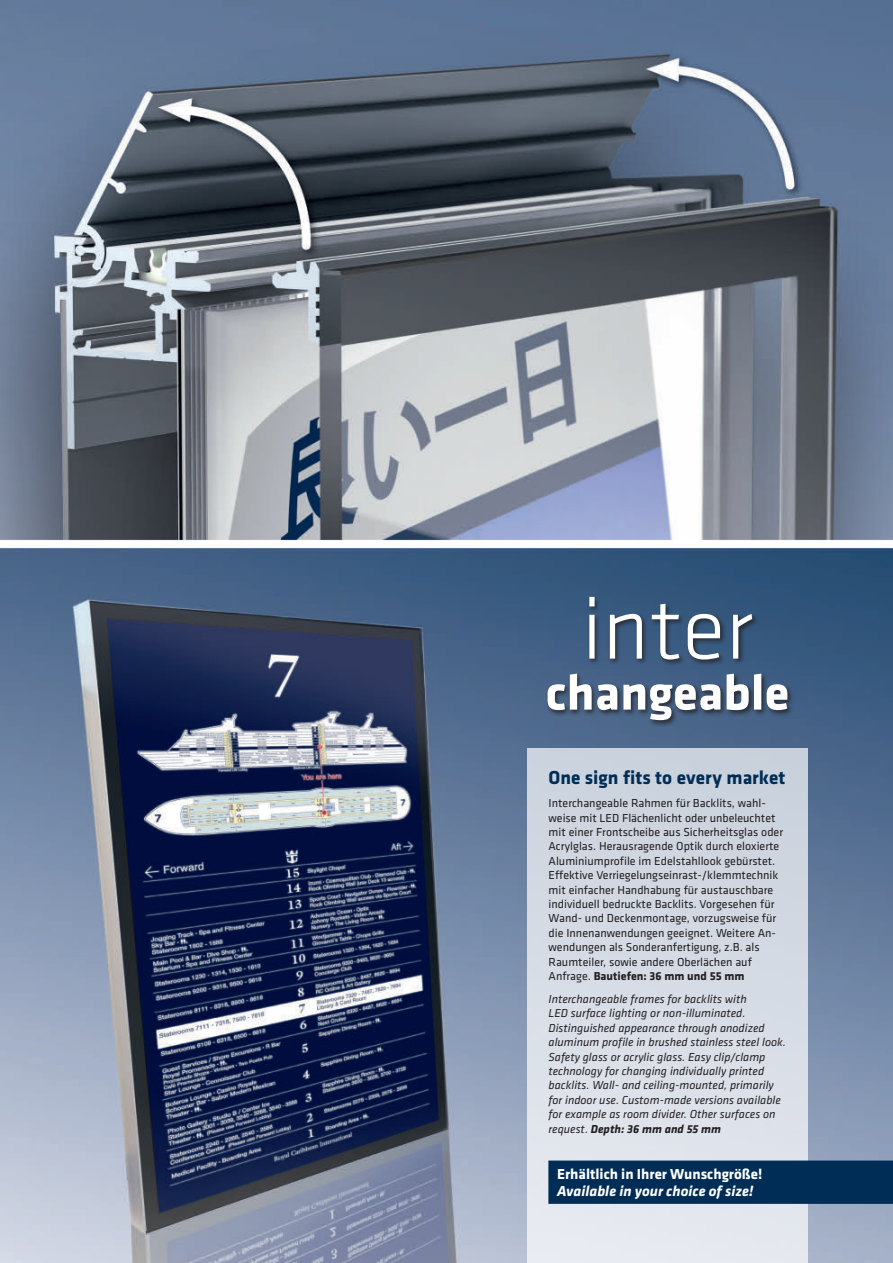
<style>
.page{position:relative;width:893px;height:1263px;background:#fff}
.page>*{position:absolute;margin:0;border:0;box-sizing:border-box;transform-origin:0 0}
.t1{font:300 90px "Klavika";color:#fff}
.t2{font:700 51px "Klavika";color:#fff}
.t3{font:700 19.5px "Klavika";color:#002d56}
.t4{font:700 15px "Klavika";color:#fff}
.t5{font:italic 700 15px "Klavika";color:#fff}
.t6{font:12px/14.4px "Klavika";color:#231f20}
.t7{font:italic 12px/14.4px "Klavika";color:#231f20}
.s1{font-weight:700}
</style>
<div class="page">
<img style="left:0;top:0;width:893px;height:541px">
<img style="left:0;top:548px;width:893px;height:715px">
<div style="left:527px;top:748px;width:281px;height:515px;background:linear-gradient(to bottom,#c8d1dc,#e7eaf1)"></div>
<div style="left:545px;top:595px;width:249px;height:132px;background:#231f20;opacity:.8"></div>
<div style="left:548px;top:1160px;width:345px;height:43px;background:#002d56"></div>
<h1 class="t1" style="left:582px;top:580px;width:173px">inter</h1>
<h2 class="t2" style="left:546px;top:665px;width:245px">changeable</h2>
<h3 class="t3" style="left:549px;top:767px;width:238px">One sign fits to every market</h3>
<p class="t6" style="left:549px;top:796px;width:236px">Interchangeable Rahmen für Backlits, wahl&shy;weise mit LED Flächenlicht oder unbeleuchtet mit einer Frontscheibe aus Sicherheitsglas oder Acrylglas. Herausragende Optik durch eloxierte Aluminiumprofile im Edelstahllook gebürstet.<br>Effektive Verriegelungseinrast-/klemmtechnik mit einfacher Handhabung für austauschbare individuell bedruckte Backlits. Vorgesehen für Wand- und Deckenmontage, vorzugsweise für die Innenanwendungen geeignet. Weitere An&shy;wendungen als Sonderanfertigung, z.B. als Raumteiler, sowie andere Oberlächen auf Anfrage. <span class="s1">Bautiefen: 36 mm und 55 mm</span></p>
<p class="t7" style="left:549px;top:992px;width:239px">Interchangeable frames for backlits with<br>LED surface lighting or non-illuminated.<br>Distinguished appearance through anodized aluminum profile in brushed stainless steel look.<br>Safety glass or acrylic glass. Easy clip/clamp technology for changing individually printed backlits. Wall- and ceiling-mounted, primarily for indoor use. Custom-made versions available for example as room divider. Other surfaces on request. <span class="s1">Depth: 36 mm and 55 mm</span></p>
<p class="t4" style="left:557px;top:1165px;width:207px">Erhältlich in Ihrer Wunschgröße!</p>
<p class="t5" style="left:557px;top:1183px;width:198px">Available in your choice of size!</p>
</div>
